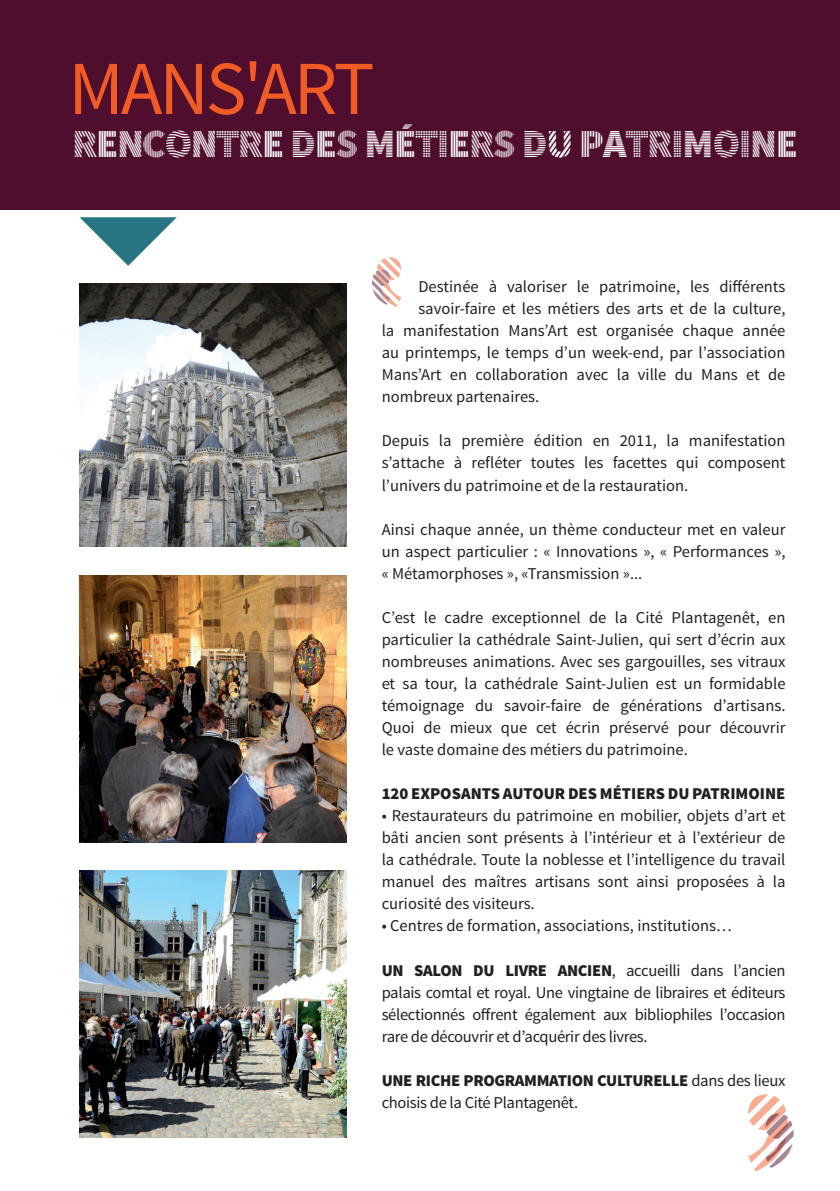
<style>
.page{position:relative;width:840px;height:1191px;background:#fff}
.page>*{position:absolute;margin:0;border:0;box-sizing:border-box;transform-origin:0 0}
.t1{font:76.4px "Source Sans Pro";letter-spacing:-.04em;color:#f15b26}
.t2{font:40px "Source Sans Pro DISPLAY";letter-spacing:-.03em;color:#fff}
.t3{font:16.6px/22px "Source Sans Pro";color:#231f20;text-align:justify}
.t4{font:16.6px/22px "Source Sans Pro";letter-spacing:-.02em;color:#231f20}
.t5{font:900 16.6px "Source Sans Pro";color:#231f20}
.s1{font-weight:900}
</style>
<div class="page">
<hr style="left:839px;top:0;width:1px;height:1191px;background:#500e2e">
<img style="left:80px;top:283px;width:267px;height:264px">
<div style="left:0;top:0;width:839px;height:209px;background:#500e2e"></div>
<svg style="left:79px;top:217px;width:98px;height:49px"></svg>
<img style="left:80px;top:870px;width:267px;height:267px">
<img style="left:80px;top:575px;width:267px;height:267px">
<svg style="left:748px;top:1094px;width:45px;height:77px"></svg>
<svg style="left:371px;top:257px;width:30px;height:50px"></svg>
<h1 class="t1" style="left:68px;top:41px;width:307px">MANS'ART</h1>
<h2 class="t2" style="left:72px;top:123px;width:727px">RENCONTRE DES MÉTIERS DU PATRIMOINE</h2>
<p class="t3" style="left:418px;top:276px;width:368px">Destinée à valoriser le patrimoine, les différents</p>
<p class="t3" style="left:418px;top:298px;width:368px">savoir-faire et les métiers des arts et de la culture,</p>
<p class="t3" style="left:381px;top:320px;width:405px">la manifestation Mans’Art est organisée chaque année</p>
<p class="t3" style="left:381px;top:342px;width:405px">au printemps, le temps d’un week-end, par l’association</p>
<p class="t3" style="left:381px;top:364px;width:405px">Mans’Art en collaboration avec la ville du Mans et de</p>
<p class="t3" style="left:381px;top:386px;width:159px">nombreux partenaires.</p>
<p class="t3" style="left:381px;top:430px;width:405px">Depuis la première édition en 2011, la manifestation s’attache à refléter toutes les facettes qui composent l’univers du patrimoine et de la restauration.</p>
<p class="t3" style="left:381px;top:518px;width:405px">Ainsi chaque année, un thème conducteur met en valeur un aspect particulier : « Innovations », « Performances », « Métamorphoses », «Transmission »...</p>
<p class="t3" style="left:381px;top:606px;width:405px">C’est le cadre exceptionnel de la Cité Plantagenêt, en particulier la cathédrale Saint-Julien, qui sert d’écrin aux nombreuses animations. Avec ses gargouilles, ses vitraux et sa tour, la cathédrale Saint-Julien est un formidable témoignage du savoir-faire de générations d’artisans.<br>Quoi de mieux que cet écrin préservé pour découvrir le vaste domaine des métiers du patrimoine.</p>
<p class="t5" style="left:381px;top:783px;width:405px">120 EXPOSANTS AUTOUR DES MÉTIERS DU PATRIMOINE</p>
<p class="t3" style="left:381px;top:805px;width:405px">• Restaurateurs du patrimoine en mobilier, objets d’art et bâti ancien sont présents à l’intérieur et à l’extérieur de la cathédrale. Toute la noblesse et l’intelligence du travail manuel des maîtres artisans sont ainsi proposées à la curiosité des visiteurs.</p>
<p class="t3" style="left:381px;top:915px;width:351px">• Centres de formation, associations, institutions…</p>
<p class="t3" style="left:381px;top:959px;width:405px"><span class="s1">UN SALON DU LIVRE ANCIEN</span>, accueilli dans l’ancien palais comtal et royal. Une vingtaine de libraires et éditeurs sélectionnés offrent également aux bibliophiles l’occasion rare de découvrir et d’acquérir des livres.</p>
<p class="t4" style="left:381px;top:1069px;width:405px"><span class="s1">UNE RICHE PROGRAMMATION CULTURELLE</span> dans des lieux choisis de la Cité Plantagenêt.</p>
</div>
